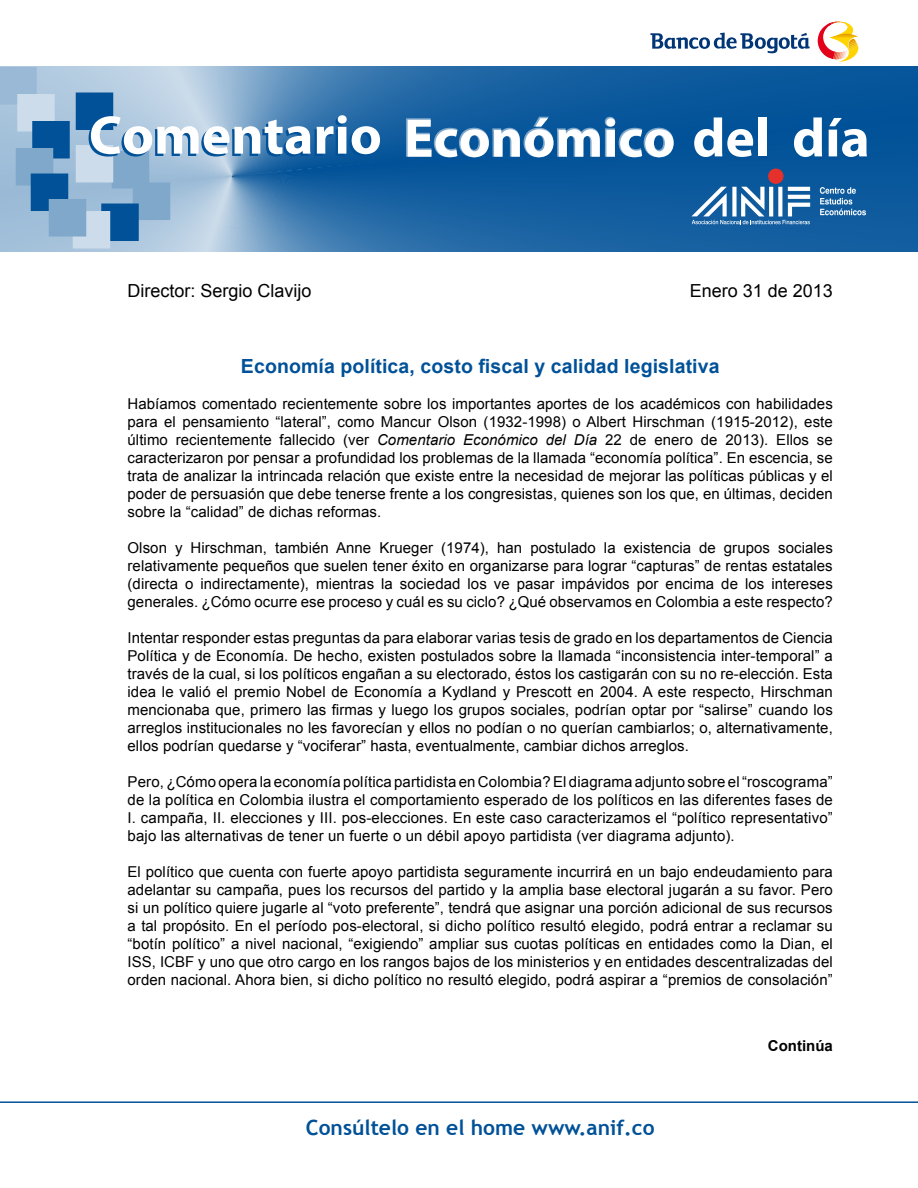
<style>
.page{position:relative;width:918px;height:1188px;background:#fff}
.page>*{position:absolute;margin:0;border:0;box-sizing:border-box;transform-origin:0 0}
.t1{font:700 21px "Trebuchet MS";color:#005198}
.t2{font:700 19.5px "Arial";letter-spacing:.005em;color:#005198}
.t3{font:18px "Arial";color:#000}
.t4{font:15px/18px "Arial";letter-spacing:.005em;color:#000;text-align:justify}
.t5{font:700 15px "Arial";color:#000}
.s1{font-style:italic}
</style>
<div class="page">
<hr style="left:0;top:1101px;width:918px;height:2px;background:#005198">
<svg style="left:0;top:22px;width:918px;height:229px"></svg>
<p class="t3" style="left:128px;top:279px;width:186px">Director: Sergio Clavijo</p>
<p class="t3" style="left:690px;top:279px;width:145px">Enero 31 de 2013</p>
<h2 class="t2" style="left:241px;top:353px;width:480px">Economía política, costo fiscal y calidad legislativa</h2>
<p class="t4" style="left:128px;top:395px;width:707px">Habíamos comentado recientemente sobre los importantes aportes de los académicos con habilidades para el pensamiento “lateral”, como Mancur Olson (1932-1998) o Albert Hirschman (1915-2012), este último recientemente fallecido (ver <span class="s1">Comentario Económico del Día</span> 22 de enero de 2013). Ellos se caracterizaron por pensar a profundidad los problemas de la llamada “economía política”. En escencia, se trata de analizar la intrincada relación que existe entre la necesidad de mejorar las políticas públicas y el poder de persuasión que debe tenerse frente a los congresistas, quienes son los que, en últimas, deciden sobre la “calidad” de dichas reformas.</p>
<p class="t4" style="left:128px;top:539px;width:707px">Olson y Hirschman, también Anne Krueger (1974), han postulado la existencia de grupos sociales relativamente pequeños que suelen tener éxito en organizarse para lograr “capturas” de rentas estatales (directa o indirectamente), mientras la sociedad los ve pasar impávidos por encima de los intereses generales. ¿Cómo ocurre ese proceso y cuál es su ciclo? ¿Qué observamos en Colombia a este respecto?</p>
<p class="t4" style="left:128px;top:629px;width:707px">Intentar responder estas preguntas da para elaborar varias tesis de grado en los departamentos de Ciencia Política y de Economía. De hecho, existen postulados sobre la llamada “inconsistencia inter-temporal” a través de la cual, si los políticos engañan a su electorado, éstos los castigarán con su no re-elección. Esta idea le valió el premio Nobel de Economía a Kydland y Prescott en 2004. A este respecto, Hirschman mencionaba que, primero las firmas y luego los grupos sociales, podrían optar por “salirse” cuando los arreglos institucionales no les favorecían y ellos no podían o no querían cambiarlos; o, alternativamente, ellos podrían quedarse y “vociferar” hasta, eventualmente, cambiar dichos arreglos.</p>
<p class="t4" style="left:128px;top:773px;width:707px">Pero, ¿Cómo opera la economía política partidista en Colombia? El diagrama adjunto sobre el “roscograma” de la política en Colombia ilustra el comportamiento esperado de los políticos en las diferentes fases de I. campaña, II. elecciones y III. pos-elecciones. En este caso caracterizamos el “político representativo” bajo las alternativas de tener un fuerte o un débil apoyo partidista (ver diagrama adjunto).</p>
<p class="t4" style="left:128px;top:863px;width:707px">El político que cuenta con fuerte apoyo partidista seguramente incurrirá en un bajo endeudamiento para adelantar su campaña, pues los recursos del partido y la amplia base electoral jugarán a su favor. Pero si un político quiere jugarle al “voto preferente”, tendrá que asignar una porción adicional de sus recursos a tal propósito. En el período pos-electoral, si dicho político resultó elegido, podrá entrar a reclamar su “botín político” a nivel nacional, “exigiendo” ampliar sus cuotas políticas en entidades como la Dian, el ISS, ICBF y uno que otro cargo en los rangos bajos de los ministerios y en entidades descentralizadas del orden nacional. Ahora bien, si dicho político no resultó elegido, podrá aspirar a “premios de consolación”</p>
<h1 class="t1" style="left:306px;top:1114px;width:350px">Consúltelo en el home www.anif.co</h1>
<p class="t5" style="left:768px;top:1036px;width:66px">Continúa</p>
</div>
